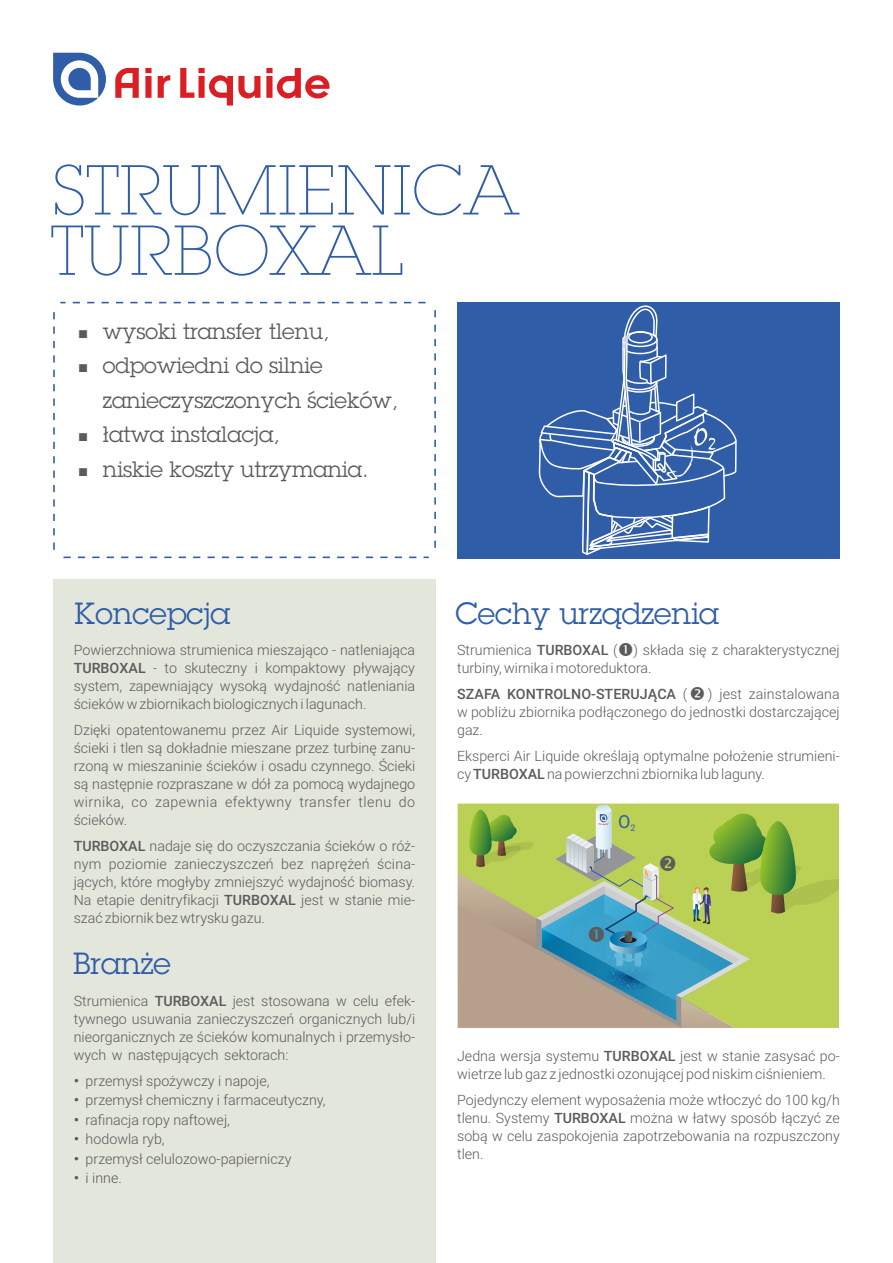
<style>
.page{position:relative;width:893px;height:1263px;background:#fff}
.page>*{position:absolute;margin:0;border:0;box-sizing:border-box;transform-origin:0 0}
.t1{font:200 69px/60.3px "Lubalin Graph PCS";color:#2f5da7}
.t2{font:30px "Lubalin Graph PCS";color:#2f5da7}
.t3{font:21.75px/34.5px "Lubalin Graph PCS";color:#5b5b5b}
.t4{font:18px "Roboto";color:#2f5da7}
.t5{font:300 14.25px/18px "Roboto";color:#5b5b5b;text-align:justify}
.t6{font:500 14.25px "Roboto";color:#5b5b5b}
.s1{font-weight:500}
.s2{font-weight:300}
</style>
<div class="page">
<div style="left:53px;top:579px;width:383px;height:684px;background:#e3e6db"></div>
<svg style="left:53px;top:312px;width:2px;height:238px"></svg>
<svg style="left:64px;top:556px;width:365px;height:2px"></svg>
<svg style="left:434px;top:310px;width:2px;height:238px"></svg>
<svg style="left:60px;top:302px;width:366px;height:1px"></svg>
<div style="left:457px;top:302px;width:383px;height:256px;background:#2f5da7"></div>
<svg style="left:538px;top:305px;width:199px;height:250px"></svg>
<svg style="left:53px;top:53px;width:53px;height:53px"></svg>
<svg style="left:158px;top:75px;width:12px;height:23px"></svg>
<svg style="left:145px;top:68px;width:7px;height:30px"></svg>
<svg style="left:115px;top:68px;width:24px;height:30px"></svg>
<svg style="left:180px;top:68px;width:80px;height:38px"></svg>
<svg style="left:266px;top:68px;width:64px;height:30px"></svg>
<svg style="left:457px;top:805px;width:382px;height:223px;background:#a0b975"></svg>
<h1 class="t1" style="left:51px;top:167px;width:470px">STRUMIENICA<br>TURBOXAL</h1>
<h3 class="t3" style="left:78px;top:316px;width:253px">■ wysoki transfer tlenu,</h3>
<h3 class="t3" style="left:103px;top:350px;width:297px;text-indent:-25px">■ odpowiedni do silnie zanieczyszczonych ścieków,</h3>
<h3 class="t3" style="left:78px;top:419px;width:204px">■ łatwa instalacja,</h3>
<h3 class="t3" style="left:78px;top:454px;width:292px">■ niskie koszty utrzymania.</h3>
<h2 class="t2" style="left:74px;top:602px;width:157px">Koncepcja</h2>
<p class="t5" style="left:74px;top:642px;width:343px">Powierzchniowa strumienica mieszająco - natleniająca <span class="s1">TURBOXAL</span> - to skuteczny i kompaktowy pływający system, zapewniający wysoką wydajność natleniania ścieków w zbiornikach biologicznych i lagunach.</p>
<p class="t5" style="left:74px;top:722px;width:343px">Dzięki opatentowanemu przez Air Liquide systemowi, ścieki i tlen są dokładnie mieszane przez turbinę zanu&shy;rzoną w mieszaninie ścieków i osadu czynnego. Ścieki są następnie rozpraszane w dół za pomocą wydajnego wirnika, co zapewnia efektywny transfer tlenu do ścieków.</p>
<p class="t5" style="left:74px;top:839px;width:343px"><span class="s1">TURBOXAL</span> nadaje się do oczyszczania ścieków o róż&shy;nym poziomie zanieczyszczeń bez naprężeń ścina&shy;jących, które mogłyby zmniejszyć wydajność biomasy.<br>Na etapie denitryfikacji <span class="s1">TURBOXAL</span> jest w stanie mie&shy;szać zbiornik bez wtrysku gazu.</p>
<h2 class="t2" style="left:73px;top:952px;width:99px">Branże</h2>
<p class="t5" style="left:74px;top:993px;width:343px">Strumienica <span class="s1">TURBOXAL</span> jest stosowana w celu efek&shy;tywnego usuwania zanieczyszczeń organicznych lub/i nieorganicznych ze ścieków komunalnych i przemysło&shy;wych w następujących sektorach:</p>
<p class="t5" style="left:86px;top:1072px;width:242px;line-height:19.5px;text-align:left">przemysł spożywczy i napoje, przemysł chemiczny i farmaceutyczny, rafinacja ropy naftowej,<br>hodowla ryb,<br>przemysł celulozowo-papierniczy<br>i inne.</p>
<h2 class="t2" style="left:456px;top:602px;width:265px">Cechy urządzenia</h2>
<p class="t5" style="left:457px;top:642px;width:384px">Strumienica <span class="s1">TURBOXAL</span> ( ) składa się z charakterystycznej turbiny, wirnika i motoreduktora.</p>
<p class="t6" style="left:457px;top:688px;width:232px">SZAFA KONTROLNO-STERUJĄCA <span class="s2">(</span></p>
<p class="t5" style="left:457px;top:686px;width:384px;text-indent:251px">) jest zainstalowana w pobliżu zbiornika podłączonego do jednostki dostarczającej gaz.</p>
<p class="t5" style="left:457px;top:749px;width:384px">Eksperci Air Liquide określają optymalne położenie strumieni&shy;cy <span class="s1">TURBOXAL</span> na powierzchni zbiornika lub laguny.</p>
<p class="t4" style="left:618px;top:814px;width:19px">O<sub>2</sub></p>
<p class="t5" style="left:457px;top:1048px;width:384px">Jedna wersja systemu <span class="s1">TURBOXAL</span> jest w stanie zasysać po&shy;wietrze lub gaz z jednostki ozonującej pod niskim ciśnieniem.</p>
<p class="t5" style="left:457px;top:1092px;width:384px">Pojedynczy element wyposażenia może wtłoczyć do 100 kg/h tlenu. Systemy <span class="s1">TURBOXAL</span> można w łatwy sposób łączyć ze sobą w celu zaspokojenia zapotrzebowania na rozpuszczony tlen.</p>
</div>
